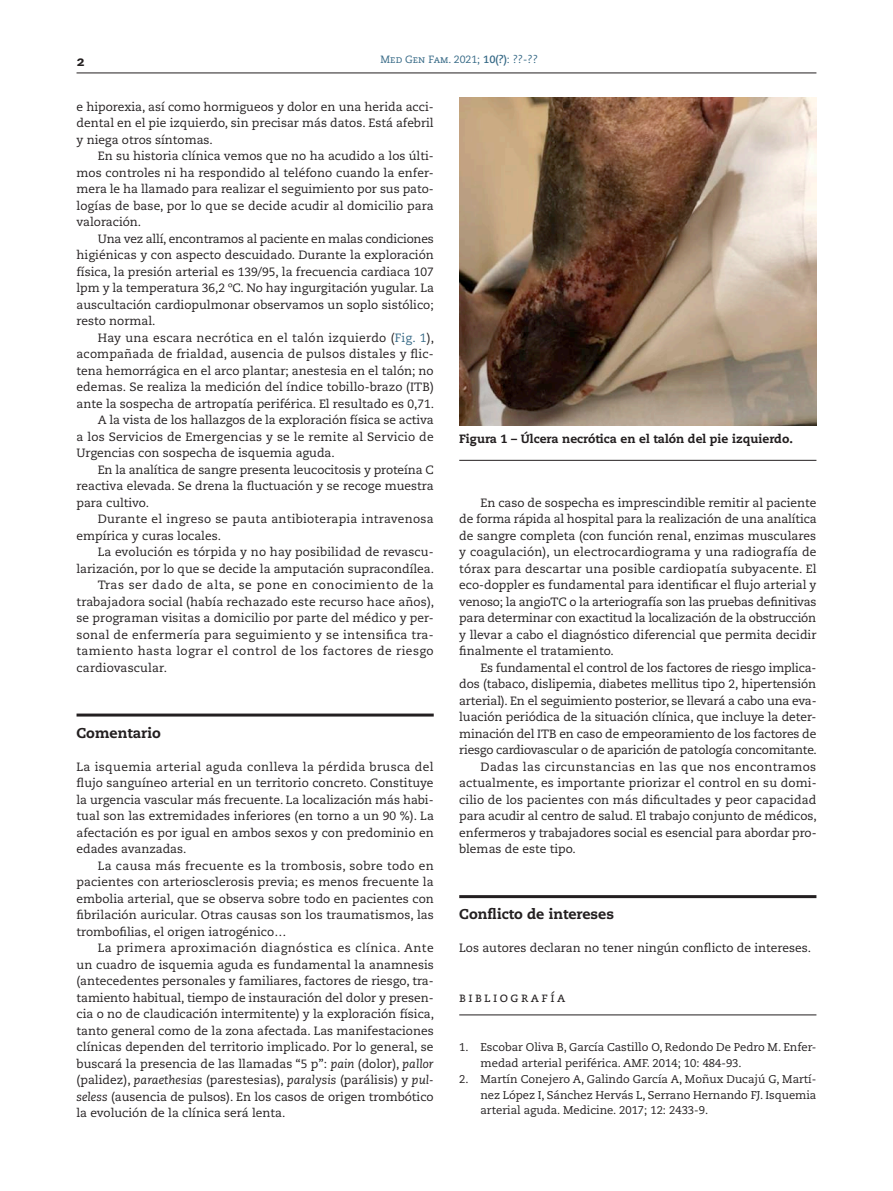
<style>
.page{position:relative;width:893px;height:1191px;background:#fff}
.page>*{position:absolute;margin:0;border:0;box-sizing:border-box;transform-origin:0 0}
.t1{font:800 14.25px "Caecilia LT Std";color:#231f20}
.t2{font:13.5px "Caecilia LT Std";letter-spacing:.18em;color:#231f20}
.t3{font:12px/16.5px "Caecilia LT Std";color:#231f20;text-align:justify}
.t4{font:12px "Caecilia LT Std";letter-spacing:.025em;color:#231f20}
.t5{font:12px "Caecilia LT Std";letter-spacing:-.02em;color:#231f20}
.t6{font:12px "Caecilia LT Std";letter-spacing:.035em;color:#231f20}
.t7{font:12px "Caecilia LT Std";letter-spacing:.02em;color:#231f20}
.t8{font:800 12px "Caecilia LT Std";color:#231f20}
.t9{font:12px "Caecilia LT Std";letter-spacing:.03em;color:#231f20}
.t10{font:12px "Caecilia LT Std";letter-spacing:.04em;color:#231f20}
.t11{font:11.25px/15.8px "Caecilia LT Std";color:#231f20}
.t12{font:10.5px "Caecilia LT Std";color:#366986}
.s1{font-weight:700}
.s2{color:#366986}
.s3{font-style:italic}
</style>
<div class="page">
<hr style="left:77px;top:73px;width:739px;height:1px;background:#231f20">
<hr style="left:77px;top:713px;width:357px;height:3px;background:#231f20">
<hr style="left:459px;top:895px;width:357px;height:3px;background:#231f20">
<hr style="left:459px;top:1014px;width:357px;height:1px;background:#231f20">
<hr style="left:459px;top:460px;width:357px;height:1px;background:#231f20">
<img style="left:459px;top:98px;width:357px;height:327px">
<p class="t1" style="left:77px;top:52px;width:10px">2</p>
<p class="t12" style="left:381px;top:53px;width:159px">Med Gen Fam. 2021; <span class="s1">10(?)</span>: ??-??</p>
<p class="t3" style="left:77px;top:98px;width:359px">e hiporexia, así como hormigueos y dolor en una herida acci&shy;dental en el pie izquierdo, sin precisar más datos. Está afebril y niega otros síntomas.</p>
<p class="t3" style="left:77px;top:148px;width:359px;text-indent:21px">En su historia clínica vemos que no ha acudido a los últi&shy;mos controles ni ha respondido al teléfono cuando la enfer&shy;mera le ha llamado para realizar el seguimiento por sus pato&shy;logías de base, por lo que se decide acudir al domicilio para valoración.</p>
<p class="t3" style="left:77px;top:230px;width:359px;text-indent:21px">Una vez allí, encontramos al paciente en malas condiciones higiénicas y con aspecto descuidado. Durante la exploración física, la presión arterial es 139/95, la frecuencia cardiaca 107 lpm y la temperatura 36,2 ºC. No hay ingurgitación yugular. La auscultación cardiopulmonar observamos un soplo sistólico; resto normal.</p>
<p class="t4" style="left:98px;top:330px;width:338px">Hay una escara necrótica en el talón izquierdo (<span class="s2">Fig. 1</span>),</p>
<p class="t3" style="left:77px;top:346px;width:359px">acompañada de frialdad, ausencia de pulsos distales y flic-</p>
<p class="t3" style="left:77px;top:362px;width:359px">tena hemorrágica en el arco plantar; anestesia en el talón; no</p>
<p class="t3" style="left:77px;top:379px;width:359px">edemas. Se realiza la medición del índice tobillo-brazo (ITB)</p>
<p class="t3" style="left:77px;top:395px;width:359px">ante la sospecha de artropatía periférica. El resultado es 0,71.</p>
<p class="t3" style="left:98px;top:412px;width:337px">A la vista de los hallazgos de la exploración física se activa</p>
<p class="t3" style="left:77px;top:428px;width:359px">a los Servicios de Emergencias y se le remite al Servicio de</p>
<p class="t3" style="left:77px;top:445px;width:260px">Urgencias con sospecha de isquemia aguda.</p>
<p class="t3" style="left:98px;top:461px;width:337px">En la analítica de sangre presenta leucocitosis y proteína C</p>
<p class="t3" style="left:77px;top:478px;width:359px">reactiva elevada. Se drena la fluctuación y se recoge muestra</p>
<p class="t3" style="left:77px;top:494px;width:74px">para cultivo.</p>
<p class="t7" style="left:98px;top:512px;width:337px">Durante el ingreso se pauta antibioterapia intravenosa</p>
<p class="t3" style="left:77px;top:527px;width:146px">empírica y curas locales.</p>
<p class="t3" style="left:98px;top:544px;width:337px">La evolución es tórpida y no hay posibilidad de revascu-</p>
<p class="t3" style="left:77px;top:560px;width:359px">larización, por lo que se decide la amputación supracondílea.</p>
<p class="t10" style="left:98px;top:578px;width:337px">Tras ser dado de alta, se pone en conocimiento de la</p>
<p class="t3" style="left:77px;top:593px;width:359px">trabajadora social (había rechazado este recurso hace años),</p>
<p class="t3" style="left:77px;top:610px;width:359px">se programan visitas a domicilio por parte del médico y per-</p>
<p class="t4" style="left:77px;top:627px;width:359px">sonal de enfermería para seguimiento y se intensifica tra-</p>
<p class="t6" style="left:77px;top:644px;width:359px">tamiento hasta lograr el control de los factores de riesgo</p>
<p class="t3" style="left:77px;top:659px;width:92px">cardiovascular.</p>
<p class="t8" style="left:459px;top:431px;width:335px">Figura 1 – Úlcera necrótica en el talón del pie izquierdo.</p>
<p class="t3" style="left:459px;top:494px;width:359px;text-indent:21px">En caso de sospecha es imprescindible remitir al paciente de forma rápida al hospital para la realización de una analítica de sangre completa (con función renal, enzimas musculares y coagulación), un electrocardiograma y una radiografía de tórax para descartar una posible cardiopatía subyacente. El eco-doppler es fundamental para identificar el flujo arterial y venoso; la angioTC o la arteriografía son las pruebas definitivas para determinar con exactitud la localización de la obstrucción y llevar a cabo el diagnóstico diferencial que permita decidir finalmente el tratamiento.</p>
<p class="t3" style="left:480px;top:659px;width:337px">Es fundamental el control de los factores de riesgo implica-</p>
<p class="t3" style="left:459px;top:676px;width:358px">dos (tabaco, dislipemia, diabetes mellitus tipo 2, hipertensión</p>
<p class="t3" style="left:459px;top:692px;width:359px">arterial). En el seguimiento posterior, se llevará a cabo una eva-</p>
<p class="t3" style="left:459px;top:709px;width:359px">luación periódica de la situación clínica, que incluye la deter-</p>
<p class="t3" style="left:459px;top:725px;width:359px">minación del ITB en caso de empeoramiento de los factores de</p>
<p class="t5" style="left:459px;top:743px;width:359px">riesgo cardiovascular o de aparición de patología concomitante.</p>
<p class="t9" style="left:480px;top:759px;width:337px">Dadas las circunstancias en las que nos encontramos</p>
<p class="t3" style="left:459px;top:775px;width:359px">actualmente, es importante priorizar el control en su domi-</p>
<p class="t3" style="left:459px;top:791px;width:358px">cilio de los pacientes con más dificultades y peor capacidad</p>
<p class="t3" style="left:459px;top:808px;width:359px">para acudir al centro de salud. El trabajo conjunto de médicos,</p>
<p class="t3" style="left:459px;top:824px;width:359px">enfermeros y trabajadores social es esencial para abordar pro-</p>
<p class="t3" style="left:459px;top:841px;width:118px">blemas de este tipo.</p>
<p class="t1" style="left:77px;top:724px;width:86px">Comentario</p>
<p class="t3" style="left:77px;top:758px;width:359px">La isquemia arterial aguda conlleva la pérdida brusca del flujo sanguíneo arterial en un territorio concreto. Constituye la urgencia vascular más frecuente. La localización más habi&shy;tual son las extremidades inferiores (en torno a un 90 %). La afectación es por igual en ambos sexos y con predominio en edades avanzadas.</p>
<p class="t3" style="left:77px;top:857px;width:359px;text-indent:21px">La causa más frecuente es la trombosis, sobre todo en pacientes con arteriosclerosis previa; es menos frecuente la embolia arterial, que se observa sobre todo en pacientes con fibrilación auricular. Otras causas son los traumatismos, las trombofilias, el origen iatrogénico…</p>
<p class="t3" style="left:77px;top:940px;width:359px;text-indent:21px">La primera aproximación diagnóstica es clínica. Ante un cuadro de isquemia aguda es fundamental la anamnesis (antecedentes personales y familiares, factores de riesgo, tra&shy;tamiento habitual, tiempo de instauración del dolor y presen&shy;cia o no de claudicación intermitente) y la exploración física, tanto general como de la zona afectada. Las manifestaciones clínicas dependen del territorio implicado. Por lo general, se buscará la presencia de las llamadas “5 p”: <span class="s3">pain</span> (dolor), <span class="s3">pallor </span>(palidez), <span class="s3">paraethesias</span> (parestesias), <span class="s3">paralysis</span> (parálisis) y <span class="s3">pul&shy;seless</span> (ausencia de pulsos). En los casos de origen trombótico la evolución de la clínica será lenta.</p>
<p class="t1" style="left:459px;top:905px;width:156px">Conflicto de intereses</p>
<p class="t3" style="left:459px;top:940px;width:353px">Los autores declaran no tener ningún conflicto de intereses.</p>
<p class="t2" style="left:459px;top:989px;width:108px">bibliografía</p>
<p class="t11" style="left:480px;top:1039px;width:337px;text-indent:-21px">1. Escobar Oliva B, García Castillo O, Redondo De Pedro M. Enfer&shy;medad arterial periférica. AMF. 2014; 10: 484-93.</p>
<p class="t11" style="left:480px;top:1071px;width:337px;text-align:justify;text-indent:-21px">2. Martín Conejero A, Galindo García A, Moñux Ducajú G, Martí&shy;nez López I, Sánchez Hervás L, Serrano Hernando FJ. Isquemia arterial aguda. Medicine. 2017; 12: 2433-9.</p>
</div>
